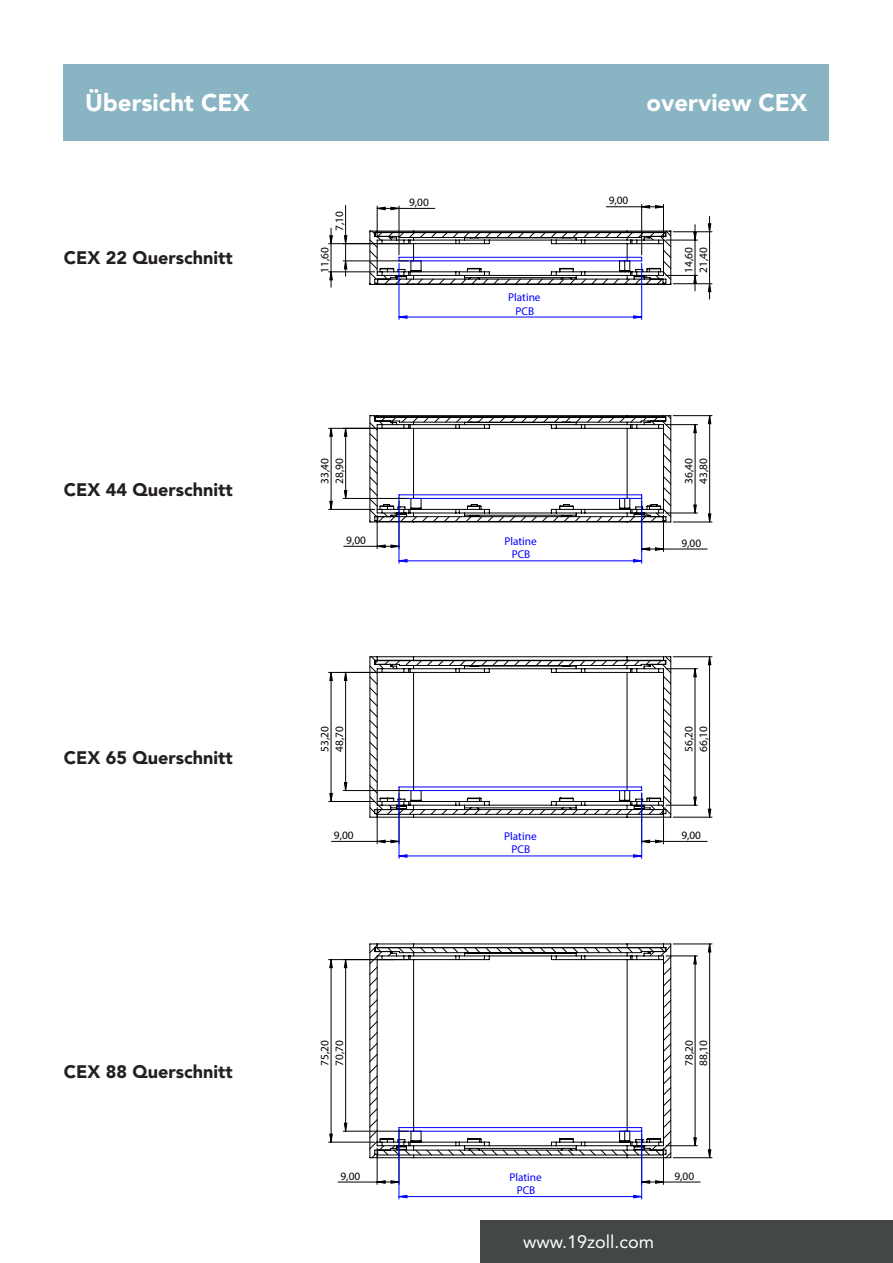
<style>
.page{position:relative;width:893px;height:1263px;background:#fff}
.page>*{position:absolute;margin:0;border:0;box-sizing:border-box;transform-origin:0 0}
.t1{font:900 24px "Avenir LT Std";color:#fff}
.t2{font:900 18px "Avenir LT Std";color:#231f20}
.t3{font:18px "Avenir LT Std";color:#fff}
.t4{font:11.25px/14.5px "Century Gothic";color:#000}
.t5{font:11.25px/13.5px "Century Gothic";color:#00f;text-align:center}
</style>
<div class="page">
<div style="left:480px;top:1220px;width:413px;height:43px;background:#444747"></div>
<hr style="left:399px;top:206px;width:1px;height:49px;background:#000">
<hr style="left:377px;top:206px;width:1px;height:32px;background:#000">
<hr style="left:399px;top:208px;width:36px;height:1px;background:#000">
<hr style="left:641px;top:204px;width:1px;height:51px;background:#000">
<hr style="left:663px;top:204px;width:1px;height:34px;background:#000">
<hr style="left:606px;top:206px;width:36px;height:1px;background:#000">
<hr style="left:399px;top:263px;width:1px;height:56px;background:#00f">
<hr style="left:641px;top:263px;width:1px;height:56px;background:#00f">
<svg style="left:369px;top:230px;width:302px;height:55px"></svg>
<hr style="left:343px;top:261px;width:65px;height:1px;background:#000">
<hr style="left:343px;top:243px;width:65px;height:1px;background:#000">
<hr style="left:345px;top:205px;width:1px;height:39px;background:#000">
<hr style="left:666px;top:275px;width:31px;height:1px;background:#000">
<hr style="left:666px;top:240px;width:31px;height:1px;background:#000">
<hr style="left:329px;top:243px;width:46px;height:1px;background:#000">
<hr style="left:329px;top:272px;width:46px;height:1px;background:#000">
<hr style="left:673px;top:231px;width:39px;height:1px;background:#000">
<hr style="left:673px;top:283px;width:39px;height:1px;background:#000">
<svg style="left:377px;top:207px;width:22px;height:3px"></svg>
<svg style="left:641px;top:205px;width:22px;height:4px"></svg>
<svg style="left:398px;top:315px;width:244px;height:4px"></svg>
<svg style="left:344px;top:235px;width:3px;height:41px"></svg>
<svg style="left:693px;top:225px;width:4px;height:66px"></svg>
<svg style="left:329px;top:228px;width:4px;height:59px"></svg>
<svg style="left:708px;top:216px;width:3px;height:83px"></svg>
<hr style="left:377px;top:515px;width:1px;height:34px;background:#000">
<hr style="left:344px;top:546px;width:33px;height:1px;background:#000">
<hr style="left:663px;top:515px;width:1px;height:36px;background:#000">
<hr style="left:663px;top:549px;width:44px;height:1px;background:#000">
<hr style="left:399px;top:497px;width:1px;height:66px;background:#00f">
<hr style="left:641px;top:497px;width:1px;height:66px;background:#00f">
<svg style="left:369px;top:415px;width:302px;height:108px"></svg>
<hr style="left:343px;top:498px;width:65px;height:1px;background:#000">
<hr style="left:343px;top:428px;width:65px;height:1px;background:#000">
<hr style="left:666px;top:513px;width:31px;height:1px;background:#000">
<hr style="left:666px;top:424px;width:31px;height:1px;background:#000">
<hr style="left:673px;top:522px;width:39px;height:1px;background:#000">
<hr style="left:673px;top:415px;width:39px;height:1px;background:#000">
<hr style="left:329px;top:428px;width:46px;height:1px;background:#000">
<hr style="left:329px;top:509px;width:46px;height:1px;background:#000">
<svg style="left:377px;top:544px;width:22px;height:4px"></svg>
<svg style="left:641px;top:547px;width:22px;height:4px"></svg>
<svg style="left:398px;top:559px;width:244px;height:3px"></svg>
<svg style="left:344px;top:429px;width:3px;height:70px"></svg>
<svg style="left:693px;top:415px;width:18px;height:107px"></svg>
<svg style="left:329px;top:428px;width:4px;height:82px"></svg>
<svg style="left:369px;top:656px;width:302px;height:162px"></svg>
<hr style="left:377px;top:807px;width:1px;height:37px;background:#000">
<hr style="left:331px;top:841px;width:46px;height:1px;background:#000">
<hr style="left:663px;top:807px;width:1px;height:37px;background:#000">
<hr style="left:663px;top:841px;width:44px;height:1px;background:#000">
<hr style="left:399px;top:793px;width:1px;height:65px;background:#00f">
<hr style="left:641px;top:793px;width:1px;height:65px;background:#00f">
<hr style="left:673px;top:817px;width:39px;height:1px;background:#000">
<hr style="left:673px;top:656px;width:39px;height:1px;background:#000">
<hr style="left:666px;top:668px;width:31px;height:1px;background:#000">
<hr style="left:666px;top:805px;width:31px;height:1px;background:#000">
<hr style="left:329px;top:672px;width:60px;height:1px;background:#000">
<hr style="left:329px;top:801px;width:46px;height:1px;background:#000">
<svg style="left:377px;top:840px;width:22px;height:3px"></svg>
<svg style="left:641px;top:840px;width:22px;height:3px"></svg>
<svg style="left:398px;top:854px;width:244px;height:4px"></svg>
<svg style="left:708px;top:656px;width:3px;height:162px"></svg>
<svg style="left:330px;top:669px;width:366px;height:136px"></svg>
<svg style="left:369px;top:944px;width:302px;height:214px"></svg>
<hr style="left:377px;top:1148px;width:1px;height:36px;background:#000">
<hr style="left:338px;top:1182px;width:39px;height:1px;background:#000">
<hr style="left:663px;top:1148px;width:1px;height:36px;background:#000">
<hr style="left:663px;top:1182px;width:37px;height:1px;background:#000">
<hr style="left:399px;top:1130px;width:1px;height:69px;background:#00f">
<hr style="left:641px;top:1130px;width:1px;height:69px;background:#00f">
<hr style="left:399px;top:1127px;width:243px;height:1px;background:#00f">
<hr style="left:399px;top:1131px;width:243px;height:1px;background:#00f">
<hr style="left:343px;top:1131px;width:65px;height:1px;background:#000">
<hr style="left:343px;top:959px;width:65px;height:1px;background:#000">
<hr style="left:673px;top:1157px;width:39px;height:1px;background:#000">
<hr style="left:673px;top:944px;width:39px;height:1px;background:#000">
<hr style="left:666px;top:1145px;width:31px;height:1px;background:#000">
<hr style="left:666px;top:956px;width:31px;height:1px;background:#000">
<hr style="left:329px;top:959px;width:65px;height:1px;background:#000">
<hr style="left:329px;top:1142px;width:46px;height:1px;background:#000">
<svg style="left:377px;top:1180px;width:22px;height:4px"></svg>
<svg style="left:641px;top:1180px;width:22px;height:4px"></svg>
<svg style="left:398px;top:1195px;width:244px;height:3px"></svg>
<svg style="left:344px;top:960px;width:3px;height:172px"></svg>
<svg style="left:708px;top:944px;width:3px;height:214px"></svg>
<svg style="left:693px;top:955px;width:4px;height:191px"></svg>
<svg style="left:329px;top:959px;width:4px;height:183px"></svg>
<div style="left:64px;top:64px;width:765px;height:76px;background:#89b4c3"></div>
<h1 class="t1" style="left:85px;top:88px;width:166px">Übersicht CEX</h1>
<h1 class="t1" style="left:646px;top:88px;width:162px">overview CEX</h1>
<h2 class="t2" style="left:64px;top:247px;width:170px">CEX 22 Querschnitt</h2>
<h2 class="t2" style="left:64px;top:479px;width:170px">CEX 44 Querschnitt</h2>
<h2 class="t2" style="left:64px;top:747px;width:170px">CEX 65 Querschnitt</h2>
<h2 class="t2" style="left:64px;top:1061px;width:170px">CEX 88 Querschnitt</h2>
<p class="t4" style="left:332px;top:231px;width:21px;rotate:-90deg">7,10</p>
<p class="t4" style="left:409px;top:195px;width:21px">9,00</p>
<p class="t4" style="left:609px;top:193px;width:21px">9,00</p>
<p class="t4" style="left:317px;top:273px;width:27px;rotate:-90deg">11,60</p>
<p class="t4" style="left:681px;top:273px;width:27px;rotate:-90deg">14,60<br>21,40</p>
<p class="t5" style="left:508px;top:290px;width:34px">Platine<br>PCB</p>
<p class="t4" style="left:317px;top:484px;width:27px;rotate:-90deg">33,40<br>28,90</p>
<p class="t4" style="left:681px;top:484px;width:27px;rotate:-90deg">36,40<br>43,80</p>
<p class="t4" style="left:346px;top:532px;width:21px">9,00</p>
<p class="t5" style="left:504px;top:534px;width:34px">Platine</p>
<p class="t4" style="left:681px;top:535px;width:21px">9,00</p>
<p class="t5" style="left:512px;top:548px;width:20px">PCB</p>
<p class="t4" style="left:317px;top:752px;width:27px;rotate:-90deg">53,20<br>48,70</p>
<p class="t4" style="left:681px;top:752px;width:27px;rotate:-90deg">56,20<br>66,10</p>
<p class="t4" style="left:334px;top:828px;width:21px">9,00</p>
<p class="t5" style="left:504px;top:829px;width:34px">Platine</p>
<p class="t4" style="left:681px;top:828px;width:21px">9,00</p>
<p class="t5" style="left:511px;top:843px;width:20px">PCB</p>
<p class="t4" style="left:317px;top:1066px;width:27px;rotate:-90deg">75,20<br>70,70</p>
<p class="t4" style="left:681px;top:1066px;width:27px;rotate:-90deg">78,20<br>88,10</p>
<p class="t4" style="left:340px;top:1168px;width:21px">9,00</p>
<p class="t5" style="left:509px;top:1170px;width:34px">Platine</p>
<p class="t4" style="left:674px;top:1168px;width:21px">9,00</p>
<p class="t5" style="left:517px;top:1183px;width:20px">PCB</p>
<h2 class="t3" style="left:523px;top:1231px;width:133px">www.19zoll.com</h2>
</div>
